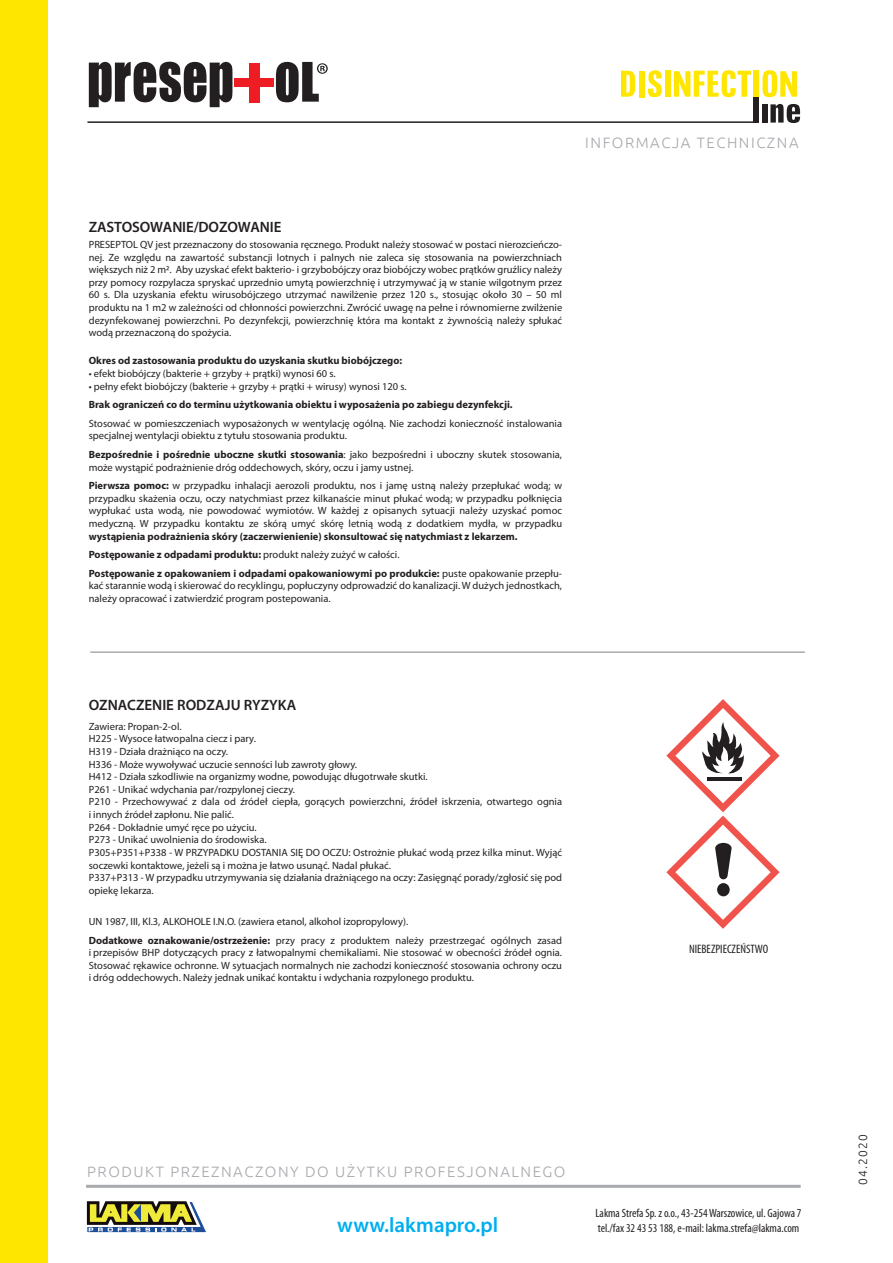
<style>
.page{position:relative;width:893px;height:1263px;background:#fff}
.page>*{position:absolute;margin:0;border:0;box-sizing:border-box;transform-origin:0 0}
.t1{font:600 21px "Myriad Pro";color:#00aeef}
.t2{font:300 15px "Ubuntu";letter-spacing:.1em;color:#a8a9ad}
.t3{font:600 15px "Myriad Pro";letter-spacing:-.01em;color:#231f20}
.t4{font:condensed 12.3px "Myriad Pro";color:#231f20}
.t5{font:condensed 12px/15px "Myriad Pro";color:#231f20}
.t6{font:300 12px "Ubuntu";letter-spacing:.1em;color:#231f20}
.t7{font:10.5px/12.6px "Myriad Pro";color:#231f20}
.t8{font:700 10.5px/18.6px "Myriad Pro";color:#231f20}
.s1{font-weight:700}
.s2{font-weight:400}
</style>
<div class="page">
<div style="left:753px;top:96px;width:6px;height:27px;background:#231f20"></div>
<div style="left:762px;top:104px;width:5px;height:19px;background:#231f20"></div>
<svg style="left:770px;top:104px;width:30px;height:19px"></svg>
<hr style="left:87px;top:121px;width:672px;height:2px;background:#231f20">
<div style="left:0;top:0;width:48px;height:1263px;background:#ffe601"></div>
<svg style="left:86px;top:1201px;width:121px;height:32px"></svg>
<hr style="left:86px;top:1185px;width:715px;height:3px;background:#a8a9ad">
<svg style="left:621px;top:71px;width:14px;height:26px"></svg>
<svg style="left:648px;top:70px;width:14px;height:27px"></svg>
<div style="left:665px;top:71px;width:5px;height:26px;background:#ffe601"></div>
<div style="left:639px;top:71px;width:5px;height:26px;background:#ffe601"></div>
<svg style="left:674px;top:70px;width:77px;height:27px"></svg>
<div style="left:753px;top:71px;width:6px;height:26px;background:#ffe601"></div>
<svg style="left:762px;top:70px;width:35px;height:27px"></svg>
<svg style="left:666px;top:699px;width:114px;height:230px"></svg>
<hr style="left:90px;top:651px;width:715px;height:2px;background:#a8a9ad">
<svg style="left:89px;top:62px;width:143px;height:45px"></svg>
<div style="left:234px;top:79px;width:40px;height:8px;background:#ee1d23"></div>
<div style="left:249px;top:63px;width:10px;height:40px;background:#ee1d23"></div>
<svg style="left:276px;top:62px;width:52px;height:40px"></svg>
<h2 class="t2" style="left:585px;top:134px;width:215px">INFORMACJA TECHNICZNA</h2>
<h2 class="t3" style="left:89px;top:218px;width:194px">ZASTOSOWANIE/DOZOWANIE</h2>
<p class="t7" style="left:89px;top:238px;width:475px;text-align:justify">PRESEPTOL QV jest przeznaczony do stosowania ręcznego. Produkt należy stosować w postaci nierozcieńczo&shy;nej. Ze względu na zawartość substancji lotnych i palnych nie zaleca się stosowania na powierzchniach większych niż 2 m2. Aby uzyskać efekt bakterio- i grzybobójczy oraz biobójczy wobec prątków gruźlicy należy przy pomocy rozpylacza spryskać uprzednio umytą powierzchnię i utrzymywać ją w stanie wilgotnym przez 60 s. Dla uzyskania efektu wirusobójczego utrzymać nawilżenie przez 120 s., stosując około 30 – 50 ml produktu na 1 m2 w zależności od chłonności powierzchni. Zwrócić uwagę na pełne i równomierne zwilżenie dezynfekowanej powierzchni. Po dezynfekcji, powierzchnię która ma kontakt z żywnością należy spłukać wodą przeznaczoną do spożycia.</p>
<p class="t8" style="left:89px;top:351px;width:315px">Okres od zastosowania produktu do uzyskania skutku biobójczego:</p>
<p class="t7" style="left:89px;top:367px;width:248px">• efekt biobójczy (bakterie + grzyby + prątki) wynosi 60 s.</p>
<p class="t7" style="left:89px;top:380px;width:319px">• pełny efekt biobójczy (bakterie + grzyby + prątki + wirusy) wynosi 120 s.</p>
<p class="t8" style="left:89px;top:395px;width:425px">Brak ograniczeń co do terminu użytkowania obiektu i wyposażenia po zabiegu dezynfekcji.</p>
<p class="t7" style="left:89px;top:417px;width:475px">Stosować w pomieszczeniach wyposażonych w wentylację ogólną. Nie zachodzi konieczność instalowania specjalnej wentylacji obiektu z tytułu stosowania produktu.</p>
<p class="t7" style="left:89px;top:448px;width:475px"><span class="s1">Bezpośrednie i pośrednie uboczne skutki stosowania</span>: jako bezpośredni i uboczny skutek stosowania, może wystąpić podrażnienie dróg oddechowych, skóry, oczu i jamy ustnej.</p>
<p class="t7" style="left:89px;top:479px;width:475px;text-align:justify"><span class="s1">Pierwsza pomoc:</span> w przypadku inhalacji aerozoli produktu, nos i jamę ustną należy przepłukać wodą; w przypadku skażenia oczu, oczy natychmiast przez kilkanaście minut płukać wodą; w przypadku połknięcia wypłukać usta wodą, nie powodować wymiotów. W każdej z opisanych sytuacji należy uzyskać pomoc medyczną. W przypadku kontaktu ze skórą umyć skórę letnią wodą z dodatkiem mydła, w przypadku</p>
<p class="t8" style="left:89px;top:526px;width:475px">wystąpienia podrażnienia skóry (zaczerwienienie) skonsultować się natychmiast z lekarzem.<br>Postępowanie z odpadami produktu: <span class="s2">produkt należy zużyć w całości.<br></span>Postępowanie z opakowaniem i odpadami opakowaniowymi po produkcie: <span class="s2">puste opakowanie przepłu-</span></p>
<p class="t7" style="left:89px;top:579px;width:475px">kać starannie wodą i skierować do recyklingu, popłuczyny odprowadzić do kanalizacji. W dużych jednostkach, należy opracować i zatwierdzić program postepowania.</p>
<h2 class="t3" style="left:89px;top:695px;width:209px">OZNACZENIE RODZAJU RYZYKA</h2>
<p class="t7" style="left:89px;top:720px;width:475px">Zawiera: Propan-2-ol.<br>H225 - Wysoce łatwopalna ciecz i pary.<br>H319 - Działa drażniąco na oczy.<br>H336 - Może wywoływać uczucie senności lub zawroty głowy.<br>H412 - Działa szkodliwie na organizmy wodne, powodując długotrwałe skutki.<br>P261 - Unikać wdychania par/rozpylonej cieczy.<br>P210 - Przechowywać z dala od źródeł ciepła, gorących powierzchni, źródeł iskrzenia, otwartego ognia i innych źródeł zapłonu. Nie palić.<br>P264 - Dokładnie umyć ręce po użyciu.<br>P273 - Unikać uwolnienia do środowiska.<br>P305+P351+P338 - W PRZYPADKU DOSTANIA SIĘ DO OCZU: Ostrożnie płukać wodą przez kilka minut. Wyjąć soczewki kontaktowe, jeżeli są i można je łatwo usunąć. Nadal płukać.<br>P337+P313 - W przypadku utrzymywania się działania drażniącego na oczy: Zasięgnąć porady/zgłosić się pod opiekę lekarza.</p>
<p class="t7" style="left:89px;top:912px;width:475px;line-height:18.6px">UN 1987, III, Kl.3, ALKOHOLE I.N.O. (zawiera etanol, alkohol izopropylowy).<br><span class="s1">Dodatkowe oznakowanie/ostrzeżenie:</span> przy pracy z produktem należy przestrzegać ogólnych zasad</p>
<p class="t7" style="left:89px;top:946px;width:475px;text-align:justify">i przepisów BHP dotyczących pracy z łatwopalnymi chemikaliami. Nie stosować w obecności źródeł ognia.<br>Stosować rękawice ochronne. W sytuacjach normalnych nie zachodzi konieczność stosowania ochrony oczu i dróg oddechowych. Należy jednak unikać kontaktu i wdychania rozpylonego produktu.</p>
<p class="t4" style="left:689px;top:941px;width:81px">NIEBEZPIECZEŃSTWO</p>
<h2 class="t2" style="left:87px;top:1163px;width:480px">PRODUKT PRZEZNACZONY DO UŻYTKU PROFESJONALNEGO</h2>
<h1 class="t1" style="left:337px;top:1211px;width:162px">www.lakmapro.pl</h1>
<p class="t5" style="left:596px;top:1205px;width:208px">Lakma Strefa Sp. z o.o., 43-254 Warszowice, ul. Gajowa 7 tel./fax 32 43 53 188, e-mail: lakma.strefa@lakma.com</p>
<p class="t6" style="left:856px;top:1185px;width:52px;rotate:-90deg">04.2020</p>
</div>
